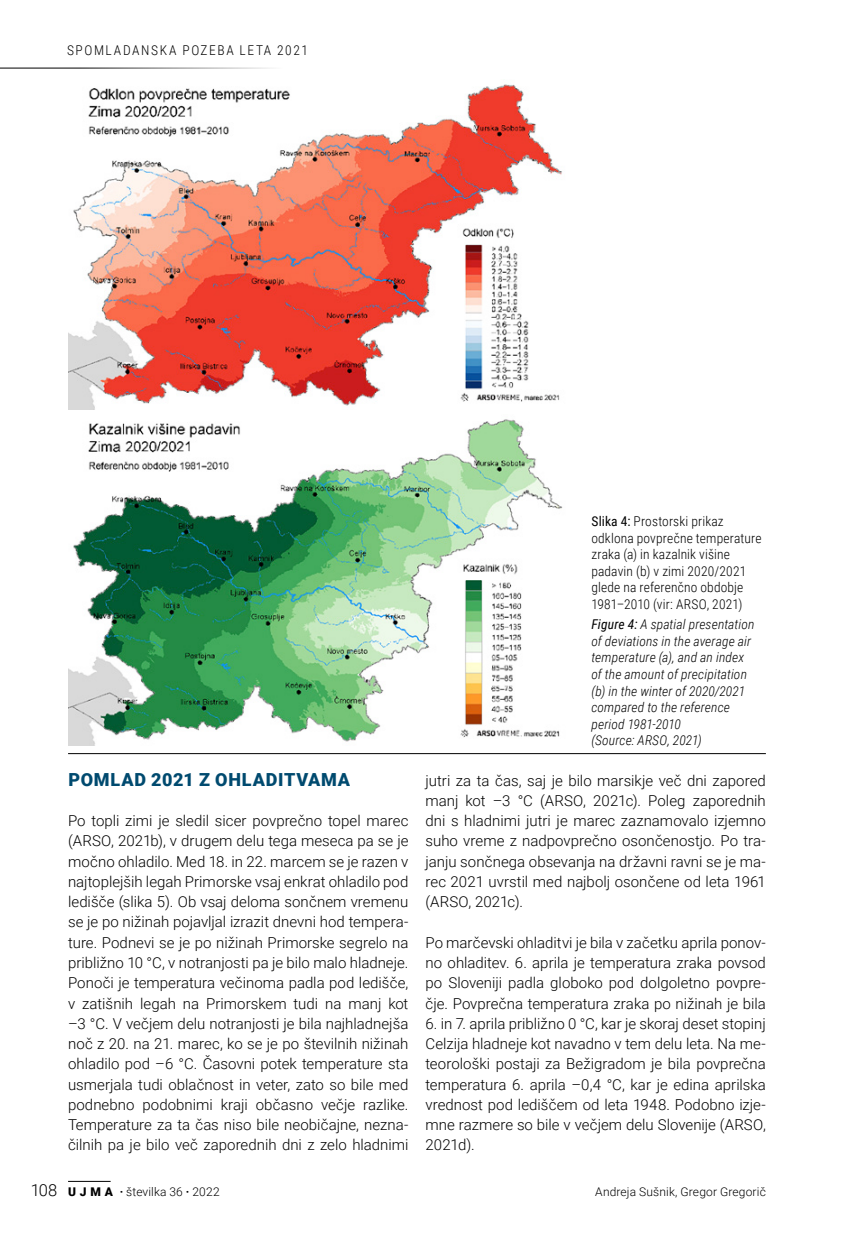
<style>
.page{position:relative;width:851px;height:1234px;background:#fff}
.page>*{position:absolute;margin:0;border:0;box-sizing:border-box;transform-origin:0 0}
._01_Naslov_Mo__12_bl{font:900 18px "Roboto";letter-spacing:.045em;color:#004a6f}
._00_normal_10pt_SLO{font:300 15px/20.2px "Roboto";color:#000;text-align:justify}
._06_podpis_pod_sliko{font:italic 300 13.5px/16.5px "Roboto Condensed";letter-spacing:.01em;color:#000}
._06_podpis_pod_sliko-2{font:300 13.5px/16.5px "Roboto Condensed";letter-spacing:.015em;color:#000}
._06_podpis_pod_sliko-3{font:300 13.5px "Roboto Condensed";letter-spacing:.12em;color:#000}
.t1{font:300 12px "Roboto";letter-spacing:.015em;color:#000}
.s1{font-size:16.5px}
.s2{font-weight:900}
.s3{font-weight:700}
.s4{font-weight:400}
</style>
<div class="page">
<img style="left:68px;top:84px;width:494px;height:325px">
<img style="left:68px;top:419px;width:495px;height:325px">
<hr style="left:68px;top:753px;width:697px;height:1px;background:#000">
<hr style="left:0;top:68px;width:285px;height:1px;background:#000">
<hr style="left:68px;top:1180px;width:43px;height:1px;background:#000">
<p class="_06_podpis_pod_sliko-3" style="left:67px;top:41px;width:242px">SPOMLADANSKA POZEBA LETA 2021</p>
<p class="_01_Naslov_Mo__12_bl" style="left:68px;top:766px;width:283px">POMLAD 2021 Z OHLADITVAMA</p>
<p class="_00_normal_10pt_SLO" style="left:68px;top:810px;width:342px">Po topli zimi je sledil sicer povprečno topel marec (ARSO, 2021b), v drugem delu tega meseca pa se je močno ohladilo. Med 18. in 22. marcem se je razen v najtoplejših legah Primorske vsaj enkrat ohladilo pod ledišče (slika 5). Ob vsaj deloma sončnem vremenu se je po nižinah pojavljal izrazit dnevni hod tempera&shy;ture. Podnevi se je po nižinah Primorske segrelo na približno 10 °C, v notranjosti pa je bilo malo hladneje.<br>Ponoči je temperatura večinoma padla pod ledišče, v zatišnih legah na Primorskem tudi na manj kot –3 °C. V večjem delu notranjosti je bila najhladnejša noč z 20. na 21. marec, ko se je po številnih nižinah ohladilo pod –6 °C. Časovni potek temperature sta usmerjala tudi oblačnost in veter, zato so bile med podnebno podobnimi kraji občasno večje razlike.<br>Temperature za ta čas niso bile neobičajne, nezna&shy;čilnih pa je bilo več zaporednih dni z zelo hladnimi</p>
<p class="t1" style="left:31px;top:1183px;width:191px"><span class="s1">108</span> <span class="s2">U J M A</span> <span class="s3">·</span> številka 36 <span class="s3">·</span> 2022</p>
<p class="_06_podpis_pod_sliko-2" style="left:591px;top:512px;width:172px"><span class="s4">Slika 4:</span> Prostorski prikaz odklona povprečne temperature zraka (a) in kazalnik višine padavin (b) v zimi 2020/2021 glede na referenčno obdobje<br>1981–2010 (vir: ARSO, 2021)</p>
<p class="_06_podpis_pod_sliko" style="left:591px;top:615px;width:164px"><span class="s4">Figure 4:</span> A spatial presentation of deviations in the average air temperature (a), and an index of the amount of precipitation (b) in the winter of 2020/2021 compared to the reference period 1981-2010<br>(Source: ARSO, 2021)</p>
<p class="_00_normal_10pt_SLO" style="left:425px;top:769px;width:342px">jutri za ta čas, saj je bilo marsikje več dni zapored manj kot –3 °C (ARSO, 2021c). Poleg zaporednih dni s hladnimi jutri je marec zaznamovalo izjemno suho vreme z nadpovprečno osončenostjo. Po tra&shy;janju sončnega obsevanja na državni ravni se je ma&shy;rec 2021 uvrstil med najbolj osončene od leta 1961 (ARSO, 2021c).</p>
<p class="_00_normal_10pt_SLO" style="left:425px;top:931px;width:342px">Po marčevski ohladitvi je bila v začetku aprila ponov&shy;no ohladitev. 6. aprila je temperatura zraka povsod po Sloveniji padla globoko pod dolgoletno povpre&shy;čje. Povprečna temperatura zraka po nižinah je bila</p>
<p class="_00_normal_10pt_SLO" style="left:425px;top:1012px;width:342px">6. in 7. aprila približno 0 °C, kar je skoraj deset stopinj Celzija hladneje kot navadno v tem delu leta. Na me&shy;teorološki postaji za Bežigradom je bila povprečna temperatura 6. aprila –0,4 °C, kar je edina aprilska vrednost pod lediščem od leta 1948. Podobno izje&shy;mne razmere so bile v večjem delu Slovenije (ARSO, 2021d).</p>
<p class="t1" style="left:595px;top:1183px;width:172px">Andreja Sušnik, Gregor Gregorič</p>
</div>
